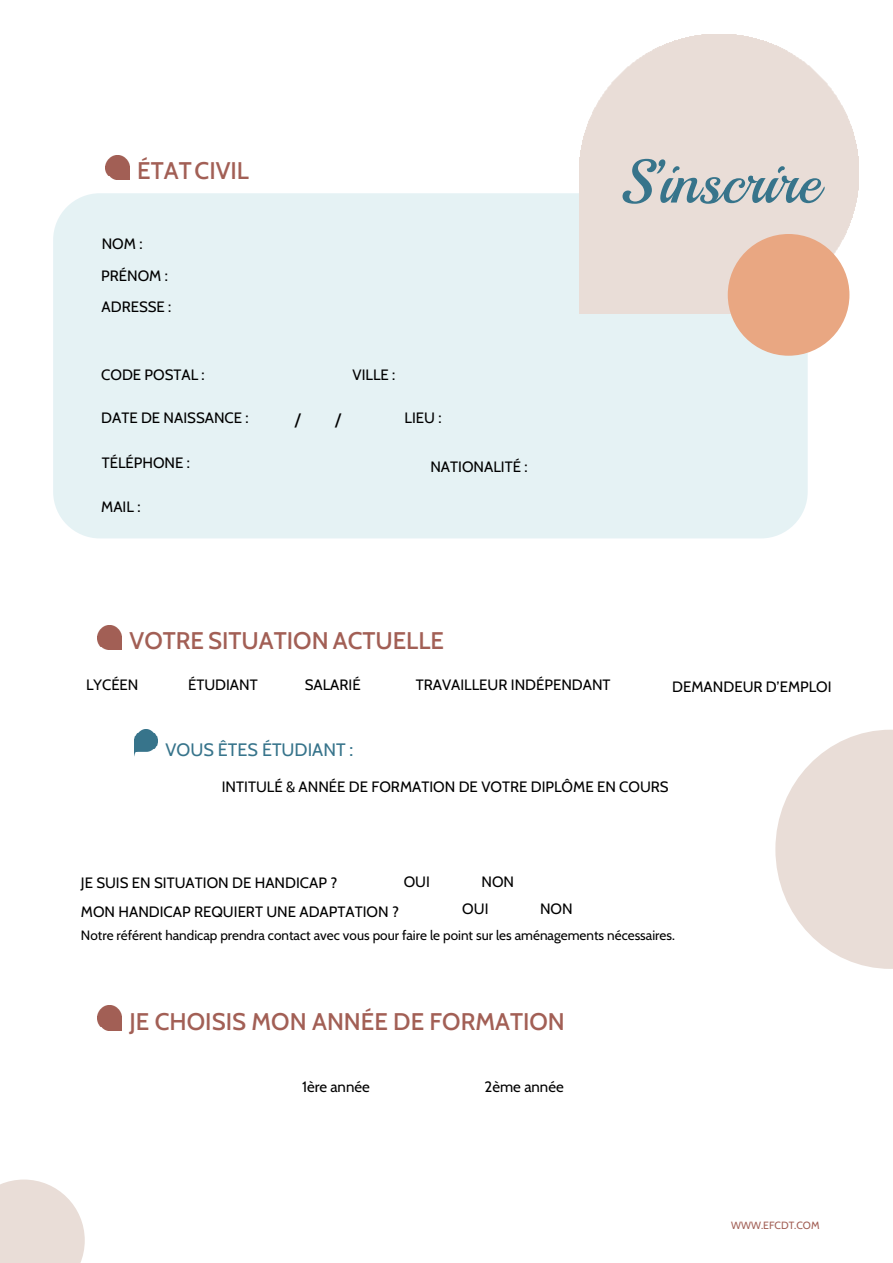
<style>
.page{position:relative;width:893px;height:1263px;background:#fff}
.page>*{position:absolute;margin:0;border:0;box-sizing:border-box;transform-origin:0 0}
.t1{font:61.05px "Playball";color:#37748b}
.t2{font:24px "Cabin";color:#a25f55}
.t3{font:18px "Cabin";color:#37748b}
.t4{font:18px "Cabin";color:#000}
.t5{font:15px/31.2px "Cabin";color:#000}
.t6{font:13.5px "Cabin";color:#000}
.t7{font:10.5px "Cabin";color:#a25f55}
</style>
<div class="page">
<svg style="left:53px;top:193px;width:755px;height:345px;fill:#e5f2f4"></svg>
<div style="left:728px;top:234px;width:121px;height:122px;background:#e9a782;border-radius:50%"></div>
<svg style="left:0;top:1179px;width:85px;height:84px"></svg>
<svg style="left:775px;top:730px;width:118px;height:239px"></svg>
<img style="left:105px;top:155px;width:24px;height:24px">
<img style="left:97px;top:625px;width:25px;height:25px">
<img style="left:97px;top:1006px;width:25px;height:24px">
<img style="left:135px;top:730px;width:22px;height:24px">
<h2 class="t2" style="left:137px;top:152px;width:113px">ÉTAT CIVIL</h2>
<p class="t5" style="left:101px;top:228px;width:68px">NOM :<br>PRÉNOM :</p>
<p class="t5" style="left:102px;top:290px;width:71px">ADRESSE :</p>
<p class="t5" style="left:101px;top:358px;width:105px">CODE POSTAL :</p>
<p class="t5" style="left:353px;top:358px;width:44px">VILLE :</p>
<p class="t5" style="left:101px;top:402px;width:149px">DATE DE NAISSANCE :</p>
<p class="t4" style="left:295px;top:406px;width:7px">/</p>
<p class="t4" style="left:335px;top:406px;width:7px">/</p>
<p class="t5" style="left:405px;top:402px;width:39px">LIEU :</p>
<p class="t5" style="left:430px;top:450px;width:99px">NATIONALITÉ :</p>
<p class="t5" style="left:102px;top:446px;width:90px">TÉLÉPHONE :</p>
<p class="t5" style="left:101px;top:490px;width:41px">MAIL :</p>
<h2 class="t2" style="left:130px;top:622px;width:316px">VOTRE SITUATION ACTUELLE</h2>
<h1 class="t1" style="left:619px;top:140px;width:202px">S’inscrire</h1>
<p class="t5" style="left:86px;top:668px;width:54px">LYCÉEN</p>
<p class="t5" style="left:188px;top:668px;width:71px">ÉTUDIANT</p>
<p class="t5" style="left:305px;top:668px;width:57px">SALARIÉ</p>
<p class="t5" style="left:416px;top:669px;width:196px">TRAVAILLEUR INDÉPENDANT</p>
<p class="t5" style="left:672px;top:670px;width:161px">DEMANDEUR D’EMPLOI</p>
<p class="t3" style="left:166px;top:736px;width:189px">VOUS ÊTES ÉTUDIANT :</p>
<p class="t5" style="left:222px;top:770px;width:448px">INTITULÉ &amp; ANNÉE DE FORMATION DE VOTRE DIPLÔME EN COURS</p>
<p class="t5" style="left:404px;top:865px;width:28px">OUI</p>
<p class="t5" style="left:81px;top:867px;width:320px;line-height:28.5px">JE SUIS EN SITUATION DE HANDICAP ?<br>MON HANDICAP REQUIERT UNE ADAPTATION ?</p>
<p class="t5" style="left:481px;top:865px;width:34px">NON</p>
<p class="t5" style="left:462px;top:892px;width:28px">OUI</p>
<p class="t5" style="left:540px;top:892px;width:34px">NON</p>
<p class="t6" style="left:81px;top:925px;width:595px">Notre référent handicap prendra contact avec vous pour faire le point sur les aménagements nécessaires.</p>
<h2 class="t2" style="left:130px;top:1002px;width:437px">JE CHOISIS MON ANNÉE DE FORMATION</h2>
<p class="t5" style="left:302px;top:1070px;width:69px">1ère année</p>
<p class="t5" style="left:485px;top:1070px;width:81px">2ème année</p>
<p class="t7" style="left:731px;top:1217px;width:90px">WWW.EFCDT.COM</p>
</div>
